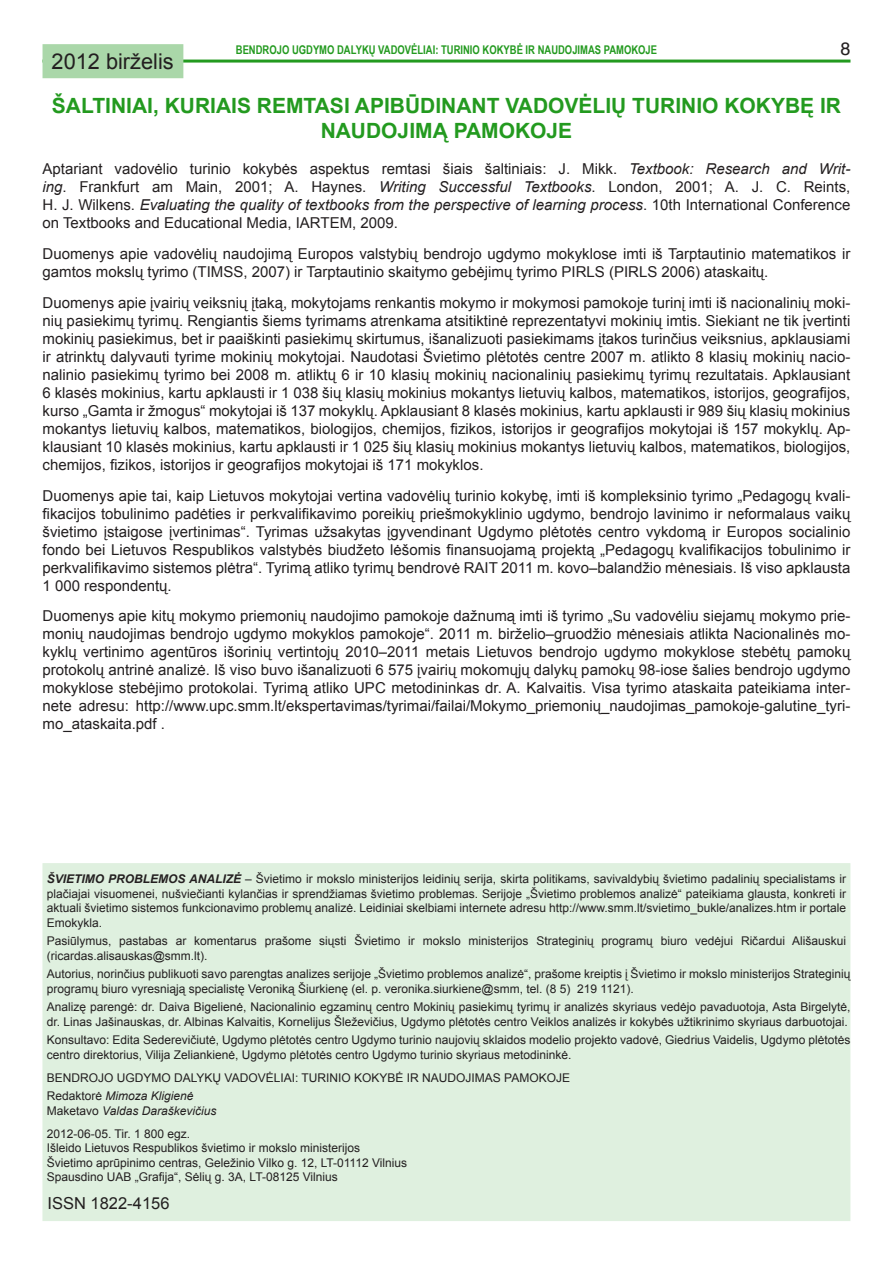
<style>
.page{position:relative;width:893px;height:1263px;background:#fff}
.page>*{position:absolute;margin:0;border:0;box-sizing:border-box;transform-origin:0 0}
.t1{font:21.75px "Arial";color:#231f20}
.ANTRASTĖ{font:700 21px "Arial";color:#239a1f}
.t2{font:18px "Helvetica LT";color:#231f20}
.t3{font:16.5px "Arial";color:#231f20}
.A_BODY{font:15px/18px "Arial";color:#231f20;text-align:justify}
.Hyperlink{font:12px/14.4px "Arial";color:#231f20;text-align:justify}
.A_BODY-2{font:12px/14.4px "Arial";color:#231f20}
.a_BODY{font:12px/14.4px "Arial";color:#231f20}
.t4{font:700 12px "Arial Narrow";color:#239a1f;scale:.96 1}
.t5{font:italic 12px "Arial";color:#231f20}
.s1{font-style:italic}
.s2{font-weight:700;font-style:italic}
.s3{font-style:normal}
</style>
<div class="page">
<hr style="left:43px;top:60px;width:807px;height:3px;background:#239a1f">
<div style="left:43px;top:44px;width:140px;height:34px;background:#aad7a9;border:2px solid #aad7a9"></div>
<div style="left:42px;top:863px;width:808px;height:358px;background:#dff0df"></div>
<h1 class="t1" style="left:52px;top:47px;width:124px">2012 birželis</h1>
<p class="t4" style="left:236px;top:41px;width:440px">BENDROJO UGDYMO DALYKŲ VADOVĖLIAI: TURINIO KOKYBĖ IR NAUDOJIMAS PAMOKOJE</p>
<p class="t2" style="left:841px;top:37px;width:11px">8</p>
<p class="ANTRASTĖ" style="left:52px;top:92px;width:26px">ŠALTINIAI</p>
<p class="ANTRASTĖ" style="left:153px;top:92px;width:54px">, KURIAIS</p>
<p class="ANTRASTĖ" style="left:257px;top:92px;width:14px">REMTASI</p>
<p class="ANTRASTĖ" style="left:355px;top:92px;width:14px">APIB</p>
<p class="ANTRASTĖ" style="left:405px;top:92px;width:44px">ŪDINANT</p>
<p class="ANTRASTĖ" style="left:505px;top:92px;width:56px">VADOVĖLI</p>
<p class="ANTRASTĖ" style="left:611px;top:92px;width:62px">Ų TURINIO</p>
<p class="ANTRASTĖ" style="left:724px;top:92px;width:17px">KOK</p>
<p class="ANTRASTĖ" style="left:771px;top:92px;width:60px">YBĘ IR</p>
<p class="ANTRASTĖ" style="left:321px;top:117px;width:150px">NAUDOJIMĄ PAMOKO</p>
<p class="ANTRASTĖ" style="left:547px;top:117px;width:25px">JE</p>
<p class="A_BODY" style="left:43px;top:160px;width:809px">Aptariant vadovėlio turinio kokybės aspektus remtasi šiais šaltiniais: J. Mikk. <span class="s1">Textbook: Research and Writ&shy;ing</span>. Frankfurt am Main, 2001; A. Haynes. <span class="s1">Writing Successful Textbooks</span>. London, 2001; A. J. C. Reints, H. J. Wilkens. <span class="s1">Evaluating the quality of textbooks from the perspective of learning process</span>. 10th International Conference on Textbooks and Educational Media, IARTEM, 2009.</p>
<p class="A_BODY" style="left:43px;top:245px;width:809px">Duomenys apie vadovėlių naudojimą Europos valstybių bendrojo ugdymo mokyklose imti iš Tarptautinio matematikos ir gamtos mokslų tyrimo (TIMSS, 2007) ir Tarptautinio skaitymo gebėjimų tyrimo PIRLS (PIRLS 2006) ataskaitų.</p>
<p class="A_BODY" style="left:43px;top:294px;width:809px">Duomenys apie įvairių veiksnių įtaką, mokytojams renkantis mokymo ir mokymosi pamokoje turinį imti iš nacionalinių moki&shy;nių pasiekimų tyrimų. Rengiantis šiems tyrimams atrenkama atsitiktinė reprezentatyvi mokinių imtis. Siekiant ne tik įvertinti mokinių pasiekimus, bet ir paaiškinti pasiekimų skirtumus, išanalizuoti pasiekimams įtakos turinčius veiksnius, apklausiami ir atrinktų dalyvauti tyrime mokinių mokytojai. Naudotasi Švietimo plėtotės centre 2007 m. atlikto 8 klasių mokinių nacio&shy;nalinio pasiekimų tyrimo bei 2008 m. atliktų 6 ir 10 klasių mokinių nacionalinių pasiekimų tyrimų rezultatais. Apklausiant 6 klasės mokinius, kartu apklausti ir 1 038 šių klasių mokinius mokantys lietuvių kalbos, matematikos, istorijos, geografijos, kurso „Gamta ir žmogus“ mokytojai iš 137 mokyklų. Apklausiant 8 klasės mokinius, kartu apklausti ir 989 šių klasių mokinius mokantys lietuvių kalbos, matematikos, biologijos, chemijos, fizikos, istorijos ir geografijos mokytojai iš 157 mokyklų. Ap&shy;klausiant 10 klasės mokinius, kartu apklausti ir 1 025 šių klasių mokinius mokantys lietuvių kalbos, matematikos, biologijos, chemijos, fizikos, istorijos ir geografijos mokytojai iš 171 mokyklos.</p>
<p class="A_BODY" style="left:43px;top:486px;width:809px">Duomenys apie tai, kaip Lietuvos mokytojai vertina vadovėlių turinio kokybę, imti iš kompleksinio tyrimo „Pedagogų kvali&shy;fikacijos tobulinimo padėties ir perkvalifikavimo poreikių priešmokyklinio ugdymo, bendrojo lavinimo ir neformalaus vaikų švietimo įstaigose įvertinimas“. Tyrimas užsakytas įgyvendinant Ugdymo plėtotės centro vykdomą ir Europos socialinio fondo bei Lietuvos Respublikos valstybės biudžeto lėšomis finansuojamą projektą „Pedagogų kvalifikacijos tobulinimo ir perkvalifikavimo sistemos plėtra“. Tyrimą atliko tyrimų bendrovė RAIT 2011 m. kovo–balandžio mėnesiais. Iš viso apklausta 1 000 respondentų.</p>
<p class="A_BODY" style="left:43px;top:607px;width:809px">Duomenys apie kitų mokymo priemonių naudojimo pamokoje dažnumą imti iš tyrimo „Su vadovėliu siejamų mokymo prie&shy;monių naudojimas bendrojo ugdymo mokyklos pamokoje“. 2011 m. birželio–gruodžio mėnesiais atlikta Nacionalinės mo&shy;kyklų vertinimo agentūros išorinių vertintojų 2010–2011 metais Lietuvos bendrojo ugdymo mokyklose stebėtų pamokų protokolų antrinė analizė. Iš viso buvo išanalizuoti 6 575 įvairių mokomųjų dalykų pamokų 98-iose šalies bendrojo ugdymo mokyklose stebėjimo protokolai. Tyrimą atliko UPC metodininkas dr. A. Kalvaitis. Visa tyrimo ataskaita pateikiama inter&shy;nete adresu: http://www.upc.smm.lt/ekspertavimas/tyrimai/failai/Mokymo_priemonių_naudojimas_pamokoje-galutine_tyri&shy;mo_ataskaita.pdf .</p>
<p class="Hyperlink" style="left:47px;top:872px;width:801px"><span class="s2">ŠVIETIMO PROBLEMOS ANALIZĖ</span> – Švietimo ir mokslo ministerijos leidinių serija, skirta politikams, savivaldybių švietimo padalinių specialistams ir plačiajai visuomenei, nušviečianti kylančias ir sprendžiamas švietimo problemas. Serijoje „Švietimo problemos analizė“ pateikiama glausta, konkreti ir aktuali švietimo sistemos funkcionavimo problemų analizė. Leidiniai skelbiami internete adresu http://www.smm.lt/svietimo_bukle/analizes.htm ir portale Emokykla.</p>
<p class="a_BODY" style="left:47px;top:934px;width:801px">Pasiūlymus, pastabas ar komentarus prašome siųsti Švietimo ir mokslo ministerijos Strateginių programų biuro vedėjui Ričardui Ališauskui (ricardas.alisauskas@smm.lt).</p>
<p class="A_BODY-2" style="left:47px;top:967px;width:805px">Autorius, norinčius publikuoti savo parengtas analizes serijoje „Švietimo problemos analizė“, prašome kreiptis į Švietimo ir mokslo ministerijos Strateginių programų biuro vyresniąją specialistę Veroniką Šiurkienę (el. p. veronika.siurkiene@smm, tel. (8 5) 219 1121).</p>
<p class="A_BODY-2" style="left:47px;top:1000px;width:805px">Analizę parengė: dr. Daiva Bigelienė, Nacionalinio egzaminų centro Mokinių pasiekimų tyrimų ir analizės skyriaus vedėjo pavaduotoja, Asta Birgelytė, dr. Linas Jašinauskas, dr. Albinas Kalvaitis, Kornelijus Šleževičius, Ugdymo plėtotės centro Veiklos analizės ir kokybės užtikrinimo skyriaus darbuotojai.</p>
<p class="Hyperlink" style="left:47px;top:1033px;width:805px">Konsultavo: Edita Sederevičiutė, Ugdymo plėtotės centro Ugdymo turinio naujovių sklaidos modelio projekto vadovė, Giedrius Vaidelis, Ugdymo plėtotės centro direktorius, Vilija Zeliankienė, Ugdymo plėtotės centro Ugdymo turinio skyriaus metodininkė.</p>
<p class="Hyperlink" style="left:47px;top:1070px;width:525px">BENDROJO UGDYMO DALYKŲ VADOVĖLIAI: TURINIO KOKYBĖ IR NAUDOJIMAS PAMOKOJE</p>
<p class="t5" style="left:47px;top:1088px;width:148px"><span class="s3">Redaktorė</span> Mimoza Kligienė</p>
<p class="t5" style="left:47px;top:1103px;width:171px"><span class="s3">Maketavo</span> Valdas Daraškevičius</p>
<p class="Hyperlink" style="left:47px;top:1126px;width:145px">2012-06-05. Tir. 1 800 egz.</p>
<p class="Hyperlink" style="left:47px;top:1141px;width:315px">Išleido Lietuvos Respublikos švietimo ir mokslo ministerijos</p>
<p class="Hyperlink" style="left:47px;top:1155px;width:362px">Švietimo aprūpinimo centras, Geležinio Vilko g. 12, LT-01112 Vilnius</p>
<p class="Hyperlink" style="left:47px;top:1169px;width:293px">Spausdino UAB „Grafija“, Sėlių g. 3A, LT-08125 Vilnius</p>
<p class="t3" style="left:48px;top:1192px;width:123px">ISSN 1822-4156</p>
</div>
